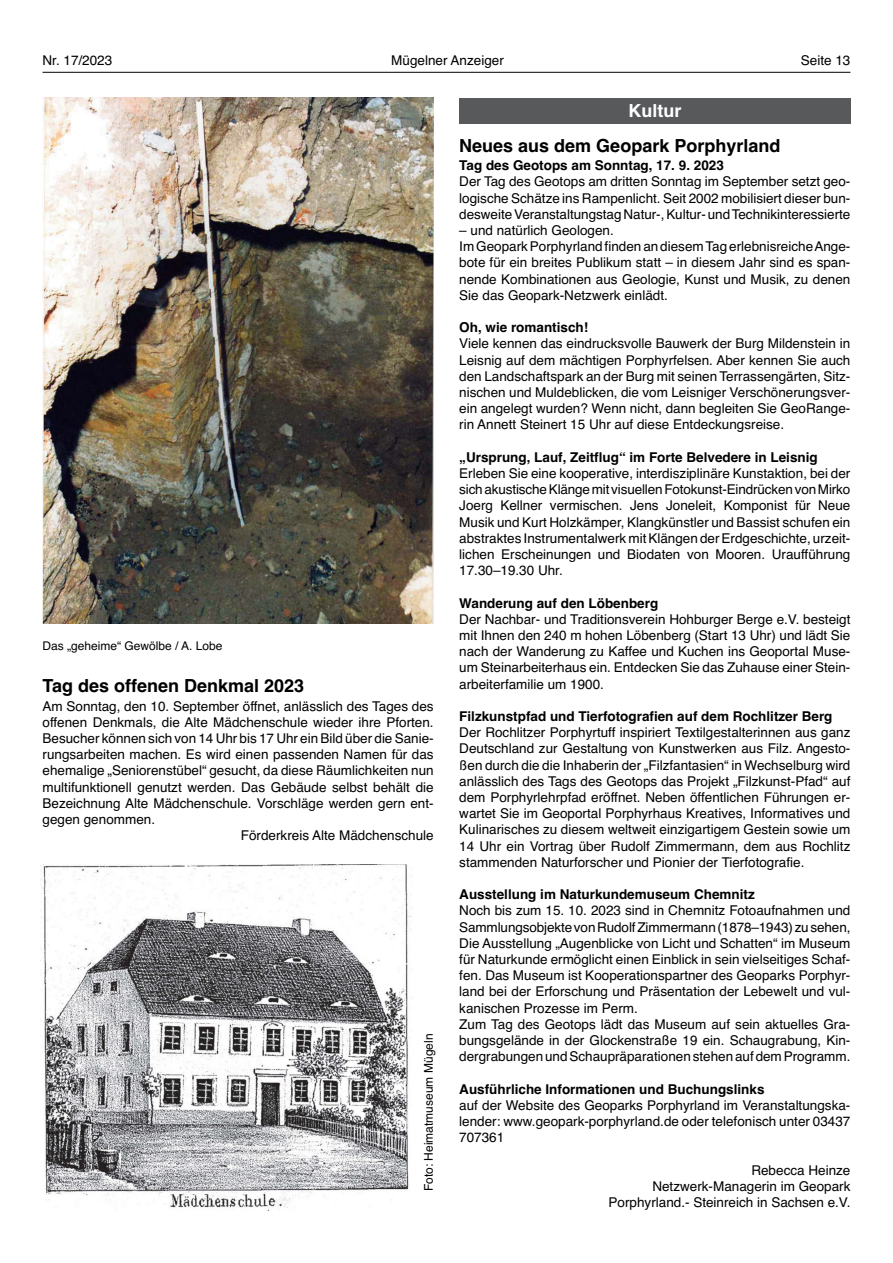
<style>
.page{position:relative;width:893px;height:1263px;background:#fff}
.page>*{position:absolute;margin:0;border:0;box-sizing:border-box;transform-origin:0 0}
.t1{font:700 18px "Helvetica";color:#000}
.t2{font:700 18px "Helvetica";color:#fff}
.t3{font:13.5px/16.2px "Helvetica";color:#000;text-align:justify}
.t4{font:700 13.5px "Helvetica";color:#000}
.t5{font:12px "Helvetica";color:#000}
</style>
<div class="page">
<hr style="left:43px;top:72px;width:807px;height:1px;background:#000">
<div style="left:459px;top:98px;width:391px;height:25px;background:#58595b"></div>
<img style="left:43px;top:98px;width:391px;height:525px">
<img style="left:40px;top:864px;width:371px;height:347px">
<p class="t3" style="left:43px;top:53px;width:71px">Nr. 17/2023</p>
<p class="t3" style="left:391px;top:53px;width:114px">Mügelner Anzeiger</p>
<p class="t3" style="left:801px;top:53px;width:51px">Seite 13</p>
<h1 class="t2" style="left:628px;top:100px;width:54px">Kultur</h1>
<h1 class="t1" style="left:459px;top:135px;width:323px">Neues aus dem Geopark Porphyrland</h1>
<p class="t4" style="left:459px;top:158px;width:266px">Tag des Geotops am Sonntag, 17. 9. 2023</p>
<p class="t3" style="left:459px;top:174px;width:393px">Der Tag des Geotops am dritten Sonntag im September setzt geo&shy;logische Schätze ins Rampenlicht. Seit 2002 mobilisiert dieser bun&shy;desweiteVeranstaltungstagNatur-,Kultur-undTechnikinteressierte</p>
<p class="t3" style="left:459px;top:222px;width:393px;text-align:left">– und natürlich Geologen.<br>Im Geopark Porphyrland finden an diesemTag erlebnisreicheAnge&shy;bote für ein breites Publikum statt – in diesem Jahr sind es span&shy;nende Kombinationen aus Geologie, Kunst und Musik, zu denen Sie das Geopark-Netzwerk einlädt.</p>
<p class="t4" style="left:459px;top:320px;width:131px">Oh, wie romantisch!</p>
<p class="t3" style="left:459px;top:336px;width:393px">Viele kennen das eindrucksvolle Bauwerk der Burg Mildenstein in Leisnig auf dem mächtigen Porphyrfelsen. Aber kennen Sie auch den Landschaftspark an der Burg mit seinen Terrassengärten, Sitz&shy;nischen und Muldeblicken, die vom Leisniger Verschönerungsver&shy;ein angelegt wurden? Wenn nicht, dann begleiten Sie GeoRange&shy;rin Annett Steinert 15 Uhr auf diese Entdeckungsreise.</p>
<p class="t4" style="left:459px;top:449px;width:360px">„Ursprung, Lauf, Zeitflug“ im Forte Belvedere in Leisnig</p>
<p class="t3" style="left:459px;top:465px;width:393px">Erleben Sie eine kooperative, interdisziplinäre Kunstaktion, bei der sichakustischeKlängemitvisuellenFotokunst-EindrückenvonMirko Joerg Kellner vermischen. Jens Joneleit, Komponist für Neue Musik und Kurt Holzkämper, Klangkünstler und Bassist schufen ein abstraktes Instrumentalwerk mit Klängen der Erdgeschichte, urzeit&shy;lichen Erscheinungen und Biodaten von Mooren. Uraufführung 17.30–19.30 Uhr.</p>
<p class="t4" style="left:459px;top:595px;width:201px">Wanderung auf den Löbenberg</p>
<p class="t3" style="left:459px;top:611px;width:393px">Der Nachbar- und Traditionsverein Hohburger Berge e.V. besteigt mit Ihnen den 240 m hohen Löbenberg (Start 13 Uhr) und lädt Sie nach der Wanderung zu Kaffee und Kuchen ins Geoportal Muse&shy;um Steinarbeiterhaus ein. Entdecken Sie das Zuhause einer Stein&shy;arbeiterfamilie um 1900.</p>
<p class="t4" style="left:459px;top:708px;width:375px">Filzkunstpfad und Tierfotografien auf dem Rochlitzer Berg</p>
<p class="t3" style="left:459px;top:724px;width:393px">Der Rochlitzer Porphyrtuff inspiriert Textilgestalterinnen aus ganz Deutschland zur Gestaltung von Kunstwerken aus Filz. Angesto&shy;ßen durch die die Inhaberin der „Filzfantasien“ in Wechselburg wird anlässlich des Tags des Geotops das Projekt „Filzkunst-Pfad“ auf dem Porphyrlehrpfad eröffnet. Neben öffentlichen Führungen er&shy;wartet Sie im Geoportal Porphyrhaus Kreatives, Informatives und Kulinarisches zu diesem weltweit einzigartigem Gestein sowie um 14 Uhr ein Vortrag über Rudolf Zimmermann, dem aus Rochlitz stammenden Naturforscher und Pionier der Tierfotografie.</p>
<p class="t4" style="left:459px;top:887px;width:297px">Ausstellung im Naturkundemuseum Chemnitz</p>
<p class="t3" style="left:459px;top:903px;width:393px;text-align:left">Noch bis zum 15. 10. 2023 sind in Chemnitz Fotoaufnahmen und SammlungsobjektevonRudolfZimmermann(1878–1943)zusehen, Die Ausstellung „Augenblicke von Licht und Schatten“ im Museum für Naturkunde ermöglicht einen Einblick in sein vielseitiges Schaf&shy;fen. Das Museum ist Kooperationspartner des Geoparks Porphyr&shy;land bei der Erforschung und Präsentation der Lebewelt und vul&shy;kanischen Prozesse im Perm.<br>Zum Tag des Geotops lädt das Museum auf sein aktuelles Gra&shy;bungsgelände in der Glockenstraße 19 ein. Schaugrabung, Kin&shy;dergrabungen und Schaupräparationen stehen aufdem Programm.</p>
<p class="t4" style="left:459px;top:1081px;width:307px">Ausführliche Informationen und Buchungslinks</p>
<p class="t3" style="left:459px;top:1097px;width:393px">auf der Website des Geoparks Porphyrland im Veranstaltungska&shy;lender: www.geopark-porphyrland.de oder telefonisch unter 03437<br>707361</p>
<p class="t3" style="left:609px;top:1162px;width:243px;text-align:right">Rebecca Heinze<br>Netzwerk-Managerin im Geopark<br>Porphyrland.- Steinreich in Sachsen e.V.</p>
<p class="t5" style="left:43px;top:639px;width:182px">Das „geheime“ Gewölbe / A. Lobe</p>
<h1 class="t1" style="left:43px;top:676px;width:263px">Tag des offenen Denkmal 2023</h1>
<p class="t3" style="left:43px;top:698px;width:393px">Am Sonntag, den 10. September öffnet, anlässlich des Tages des</p>
<p class="t3" style="left:43px;top:714px;width:393px">offenen Denkmals, die Alte Mädchenschule wieder ihre Pforten.</p>
<p class="t3" style="left:43px;top:730px;width:393px">Besucher können sich von 14 Uhr bis 17 Uhr ein Bild über die Sanie-</p>
<p class="t3" style="left:43px;top:746px;width:393px">rungsarbeiten machen. Es wird einen passenden Namen für das</p>
<p class="t3" style="left:43px;top:763px;width:393px">ehemalige „Seniorenstübel“ gesucht, da diese Räumlichkeiten nun</p>
<p class="t3" style="left:43px;top:779px;width:393px">multifunktionell genutzt werden. Das Gebäude selbst behält die</p>
<p class="t3" style="left:43px;top:795px;width:393px">Bezeichnung Alte Mädchenschule. Vorschläge werden gern ent-</p>
<p class="t3" style="left:43px;top:811px;width:114px">gegen genommen.</p>
<p class="t3" style="left:241px;top:827px;width:194px">Förderkreis Alte Mädchenschule</p>
<p class="t5" style="left:422px;top:1191px;width:159px;rotate:-90deg">Foto: Heimatmuseum Mügeln</p>
</div>
